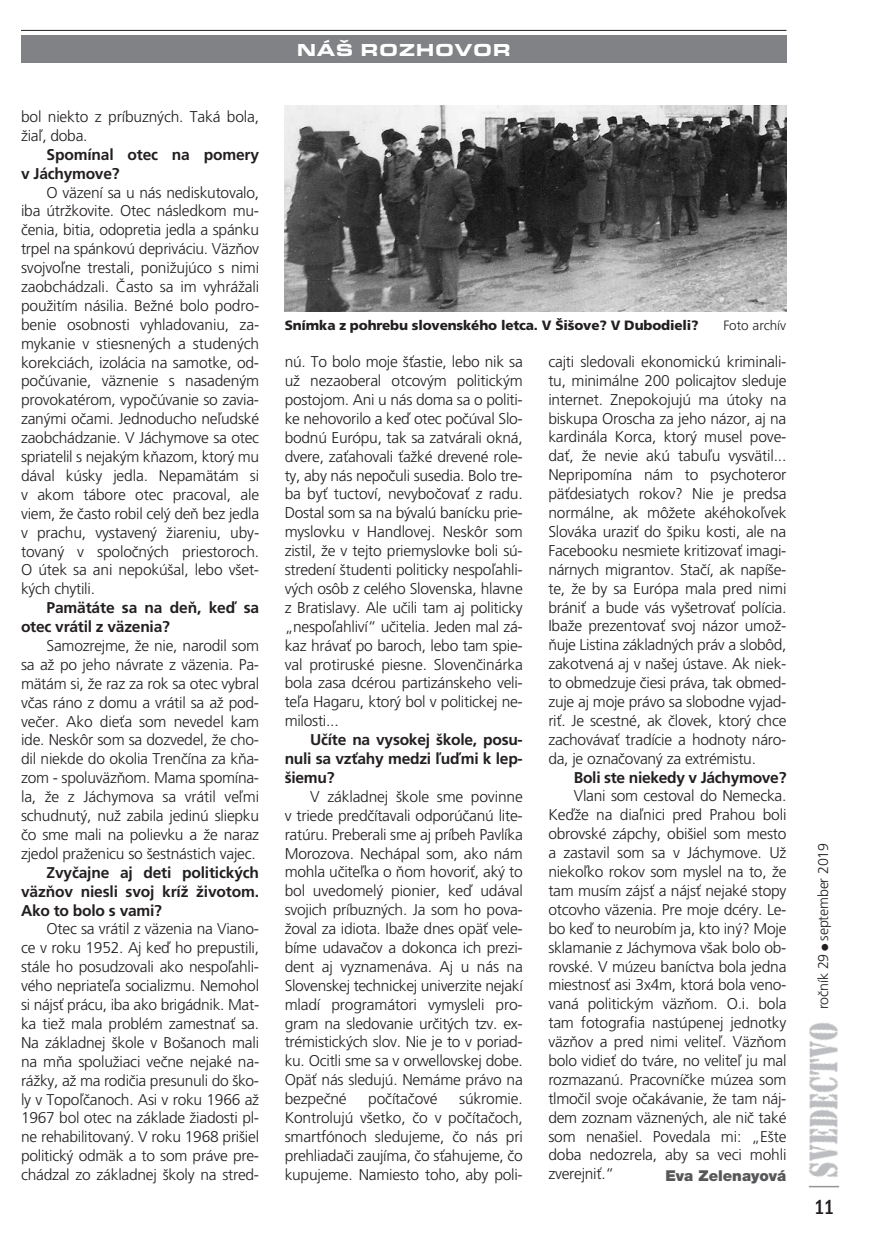
<style>
.page{position:relative;width:874px;height:1240px;background:#fff}
.page>*{position:absolute;margin:0;border:0;box-sizing:border-box;transform-origin:0 0}
.t1{font:500 condensed 21px "Franklin Got Itc TCE";color:#231f20}
.t2{font:18px "Eurostile TCE Blac Exte";letter-spacing:.03em;color:#fff}
.t3{font:300 15.6px/18.9px "Frutiger CE";letter-spacing:-.015em;color:#231f20;text-align:justify}
.t4{font:700 15.6px/18.9px "Frutiger CE";letter-spacing:-.015em;color:#231f20}
.t5{font:900 15px "Helvetica Neue CE";color:#57585a}
.t6{font:300 14.25px "Frutiger CE";letter-spacing:-.01em;color:#231f20}
.t7{font:900 13.5px "Frutiger CE";letter-spacing:-.01em;color:#231f20}
.t8{font:300 13.5px "Frutiger CE";color:#231f20}
</style>
<div class="page">
<div style="left:21px;top:35px;width:765px;height:28px;background:#808285"></div>
<hr style="left:21px;top:30px;width:765px;height:1px;background:#231f20">
<img style="left:809px;top:1022px;width:29px;height:155px">
<hr style="left:809px;top:1186px;width:30px;height:1px;background:#939598">
<img style="left:285px;top:105px;width:501px;height:206px">
<p class="t3" style="left:21px;top:108px;width:240px">bol niekto z príbuzn˘ch. Taká bola,<br>Ïiaº, doba.</p>
<p class="t4" style="left:21px;top:146px;width:240px;text-indent:26px">Spomínal otec na pomery v Jáchymove?</p>
<p class="t3" style="left:21px;top:184px;width:240px;text-indent:26px">O väzení sa u nás nediskutovalo, iba útrÏkovite. Otec následkom mu&shy;ãenia, bitia, odopretia jedla a spánku trpel na spánkovú depriváciu. VäzÀov svojvoºne trestali, poniÏujúco s nimi zaobchádzali. âasto sa im vyhráÏali pouÏitím násilia. BeÏné bolo podro&shy;benie osobnosti vyhladovaniu, za&shy;mykanie v stiesnen˘ch a studen˘ch korekciách, izolácia na samotke, od&shy;poãúvanie, väznenie s nasaden˘m provokatérom, vypoãúvanie so zavia&shy;zan˘mi oãami. Jednoducho neºudské zaobchádzanie. V Jáchymove sa otec spriatelil s nejak˘m kÀazom, ktor˘ mu dával kúsky jedla. Nepamätám si v akom tábore otec pracoval, ale viem, Ïe ãasto robil cel˘ deÀ bez jedla v prachu, vystaven˘ Ïiareniu, uby&shy;tovan˘ v spoloãn˘ch priestoroch.<br>O útek sa ani nepokú‰al, lebo v‰et&shy;k˘ch chytili.</p>
<p class="t4" style="left:21px;top:600px;width:240px;text-indent:26px">Pamätáte sa na deÀ, keì sa otec vrátil z väzenia?</p>
<p class="t3" style="left:21px;top:637px;width:240px;text-indent:26px">Samozrejme, Ïe nie, narodil som sa aÏ po jeho návrate z väzenia. Pa&shy;mätám si, Ïe raz za rok sa otec vybral vãas ráno z domu a vrátil sa aÏ pod&shy;veãer. Ako dieÈa som nevedel kam ide. Neskôr som sa dozvedel, Ïe cho&shy;dil niekde do okolia Trenãína za kÀa&shy;zom - spoluväzÀom. Mama spomína&shy;la, Ïe z Jáchymova sa vrátil veºmi schudnut˘, nuÏ zabila jedinú sliepku ão sme mali na polievku a Ïe naraz zjedol praÏenicu so ‰estnástich vajec.</p>
<p class="t4" style="left:21px;top:864px;width:240px;text-align:justify;text-indent:26px">Zvyãajne aj deti politick˘ch väzÀov niesli svoj kríÏ Ïivotom.<br>Ako to bolo s vami?</p>
<p class="t3" style="left:21px;top:921px;width:240px;text-indent:26px">Otec sa vrátil z väzenia na Viano&shy;ce v roku 1952. Aj keì ho prepustili, stále ho posudzovali ako nespoºahli&shy;vého nepriateºa socializmu. Nemohol si nájsÈ prácu, iba ako brigádnik. Mat&shy;ka tieÏ mala problém zamestnaÈ sa.<br>Na základnej ‰kole v Bo‰anoch mali na mÀa spoluÏiaci veãne nejaké na&shy;ráÏky, aÏ ma rodiãia presunuli do ‰ko&shy;ly v Topoºãanoch. Asi v roku 1966 aÏ 1967 bol otec na základe Ïiadosti pl&shy;ne rehabilitovan˘. V roku 1968 pri‰iel politick˘ odmäk a to som práve pre&shy;chádzal zo základnej ‰koly na stred-</p>
<p class="t2" style="left:297px;top:43px;width:216px">NÁŠ ROZHOVOR</p>
<p class="t7" style="left:285px;top:320px;width:415px">Snímka z pohrebu slovenského letca. V ·i‰ove? V Dubodieli?</p>
<p class="t8" style="left:723px;top:320px;width:64px">Foto archív</p>
<p class="t3" style="left:285px;top:353px;width:240px">nú. To bolo moje ‰Èastie, lebo nik sa uÏ nezaoberal otcov˘m politick˘m postojom. Ani u nás doma sa o politi&shy;ke nehovorilo a keì otec poãúval Slo&shy;bodnú Európu, tak sa zatvárali okná, dvere, zaÈahovali ÈaÏké drevené role&shy;ty, aby nás nepoãuli susedia. Bolo tre&shy;ba byÈ tuctoví, nevyboãovaÈ z radu.<br>Dostal som sa na b˘valú banícku prie&shy;myslovku v Handlovej. Neskôr som zistil, Ïe v tejto priemyslovke boli sú&shy;stredení ‰tudenti politicky nespoºahli&shy;v˘ch osôb z celého Slovenska, hlavne z Bratislavy. Ale uãili tam aj politicky „nespoºahliví“ uãitelia. Jeden mal zá&shy;kaz hrávaÈ po baroch, lebo tam spie&shy;val protiruské piesne. Slovenãinárka bola zasa dcérou partizánskeho veli&shy;teºa Hagaru, ktor˘ bol v politickej ne&shy;milosti...</p>
<p class="t4" style="left:285px;top:732px;width:240px;text-align:justify;text-indent:26px">Uãíte na vysokej ‰kole, posu&shy;nuli sa vzÈahy medzi ºuìmi k lep-‰iemu?</p>
<p class="t3" style="left:285px;top:788px;width:240px;text-indent:26px">V základnej ‰kole sme povinne v triede predãítavali odporúãanú lite&shy;ratúru. Preberali sme aj príbeh Pavlíka Morozova. Nechápal som, ako nám mohla uãiteºka o Àom hovoriÈ, ak˘ to bol uvedomel˘ pionier, keì udával svojich príbuzn˘ch. Ja som ho pova-Ïoval za idiota. IbaÏe dnes opäÈ vele&shy;bíme udavaãov a dokonca ich prezi&shy;dent aj vyznamenáva. Aj u nás na Slovenskej technickej univerzite nejakí mladí programátori vymysleli pro&shy;gram na sledovanie urãit˘ch tzv. ex&shy;trémistick˘ch slov. Nie je to v poriad&shy;ku. Ocitli sme sa v orwellovskej dobe.<br>OpäÈ nás sledujú. Nemáme právo na bezpeãné</p>
<p class="t3" style="left:285px;top:1090px;width:240px;text-indent:175px">súkromie.<br>Kontrolujú v‰etko, ão v poãítaãoch, smartfónoch sledujeme, ão nás pri prehliadaãi zaujíma, ão sÈahujeme, ão kupujeme. Namiesto toho, aby poli-</p>
<p class="t3" style="left:368px;top:1090px;width:71px">poãítaãové</p>
<p class="t3" style="left:548px;top:353px;width:240px">cajti sledovali ekonomickú kriminali&shy;tu, minimálne 200 policajtov sleduje internet. Znepokojujú ma útoky na biskupa Oroscha za jeho názor, aj na kardinála Korca, ktor˘ musel pove&shy;daÈ, Ïe nevie akú tabuºu vysvätil...<br>Nepripomína nám to psychoteror päÈdesiatych rokov? Nie je predsa normálne, ak môÏete akéhokoºvek Slováka uraziÈ do ‰piku kosti, ale na Facebooku nesmiete kritizovaÈ imagi&shy;nárnych migrantov. Staãí, ak napí‰e&shy;te, Ïe by sa Európa mala pred nimi brániÈ a bude vás vy‰etrovaÈ polícia.<br>IbaÏe prezentovaÈ svoj názor umoÏ-Àuje Listina základn˘ch práv a slobôd, zakotvená aj v na‰ej ústave. Ak niek&shy;to obmedzuje ãiesi práva, tak obmed&shy;zuje aj moje právo sa slobodne vyjad&shy;riÈ. Je scestné, ak ãlovek, ktor˘ chce zachovávaÈ tradície a hodnoty náro&shy;da, je oznaãovan˘ za extrémistu.</p>
<p class="t4" style="left:574px;top:769px;width:214px">Boli ste niekedy v Jáchymove?</p>
<p class="t3" style="left:548px;top:788px;width:240px;text-indent:26px">Vlani som cestoval do Nemecka.<br>KeìÏe na diaºnici pred Prahou boli obrovské zápchy, obi‰iel som mesto a zastavil som sa v Jáchymove. UÏ niekoºko rokov som myslel na to, Ïe tam musím zájsÈ a nájsÈ nejaké stopy otcovho väzenia. Pre moje dcéry. Le&shy;bo keì to neurobím ja, kto in˘? Moje sklamanie z Jáchymova v‰ak bolo ob&shy;rovské. V múzeu baníctva bola jedna miestnosÈ asi 3x4m, ktorá bola veno&shy;vaná politick˘m väzÀom. O.i. bola tam fotografia nastúpenej jednotky väzÀov a pred nimi veliteº. VäzÀom bolo vidieÈ do tváre, no veliteº ju mal rozmazanú. Pracovníãke múzea som tlmoãil svoje oãakávanie, Ïe tam náj&shy;dem zoznam väznen˘ch, ale niã také som nena‰iel. Povedala mi: „E‰te doba nedozrela, aby sa veci mohli zverejniÈ.“</p>
<p class="t5" style="left:665px;top:1170px;width:123px">Eva Zelenayová</p>
<p class="t6" style="left:817px;top:1009px;width:168px;rotate:-90deg">roãník 29 ● september 2019</p>
<h1 class="t1" style="left:814px;top:1199px;width:22px">11</h1>
</div>
